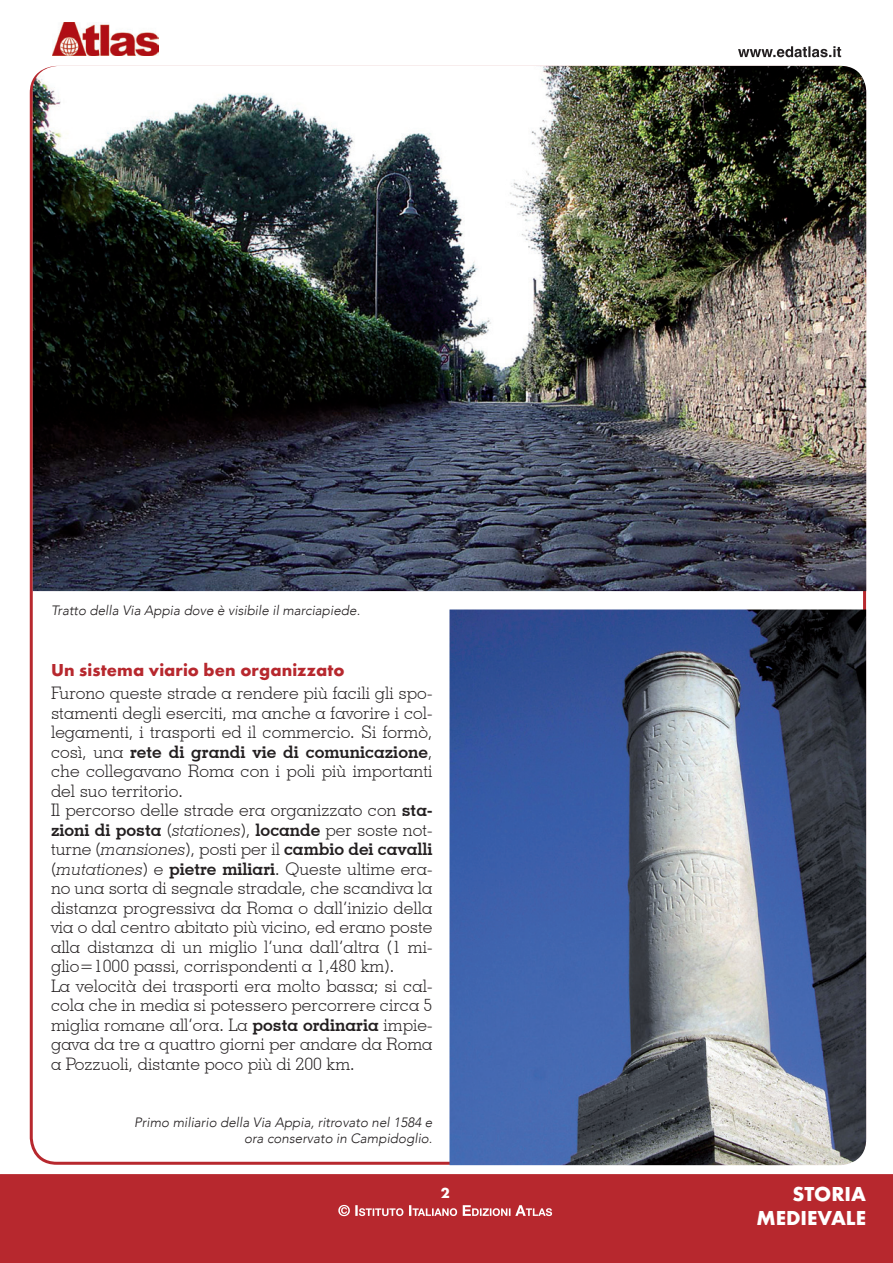
<style>
.page{position:relative;width:893px;height:1263px;background:#fff}
.page>*{position:absolute;margin:0;border:0;box-sizing:border-box;transform-origin:0 0}
.t1{font:700 21px/24px "Futura T";color:#fff;text-align:right}
.t2{font:700 18px "Futura T";letter-spacing:.005em;color:#b7282e}
.t3{font:300 17.25px/19.5px "Geometric Slab 703 BT";color:#231f20}
.t4{font:700 15px "Futura T";color:#fff}
.t5{font:italic 300 13.5px/16.5px "Avenir";color:#231f20;text-align:right}
.s1{font-weight:700}
.s2{font-style:italic}
</style>
<div class="page">
<div style="left:0;top:1174px;width:893px;height:89px;background:#b7282e;border:2px solid #b7282e"></div>
<svg style="left:338px;top:1205px;width:214px;height:11px"></svg>
<img style="left:52px;top:22px;width:106px;height:34px">
<svg style="left:738px;top:46px;width:103px;height:11px"></svg>
<img style="left:449px;top:609px;width:417px;height:556px">
<img style="left:33px;top:66px;width:833px;height:525px">
<p class="t5" style="left:51px;top:602px;width:311px">Tratto della Via Appia dove è visibile il marciapiede.</p>
<p class="t2" style="left:51px;top:659px;width:295px">Un sistema viario ben organizzato</p>
<p class="t3" style="left:51px;top:683px;width:383px">Furono queste strade a rendere più facili gli spo&shy;stamenti degli eserciti, ma anche a favorire i col&shy;legamenti, i trasporti ed il commercio. Si formò, così, una <span class="s1">rete di grandi vie di comunicazione</span>, che collegavano Roma con i poli più importanti del suo territorio.<br>Il percorso delle strade era organizzato con <span class="s1">sta&shy;zioni di posta</span> (<span class="s2">stationes</span>), <span class="s1">locande</span> per soste not&shy;turne (<span class="s2">mansiones</span>), posti per il <span class="s1">cambio dei cavalli </span>(<span class="s2">mutationes</span>) e <span class="s1">pietre miliari</span>. Queste ultime era&shy;no una sorta di segnale stradale, che scandiva la distanza progressiva da Roma o dall’inizio della via o dal centro abitato più vicino, ed erano poste alla distanza di un miglio l’una dall’altra (1 mi&shy;glio=1000 passi, corrispondenti a 1,480 km).<br>La velocità dei trasporti era molto bassa; si cal&shy;cola che in media si potessero percorrere circa 5 miglia romane all’ora. La <span class="s1">posta ordinaria</span> impie&shy;gava da tre a quattro giorni per andare da Roma a Pozzuoli, distante poco più di 200 km.</p>
<p class="t5" style="left:134px;top:1114px;width:300px">Primo miliario della Via Appia, ritrovato nel 1584 e ora conservato in Campidoglio.</p>
<p class="t4" style="left:441px;top:1184px;width:10px">2</p>
<p class="t1" style="left:756px;top:1182px;width:111px">STORIa<br>MEDIEVALE</p>
</div>
